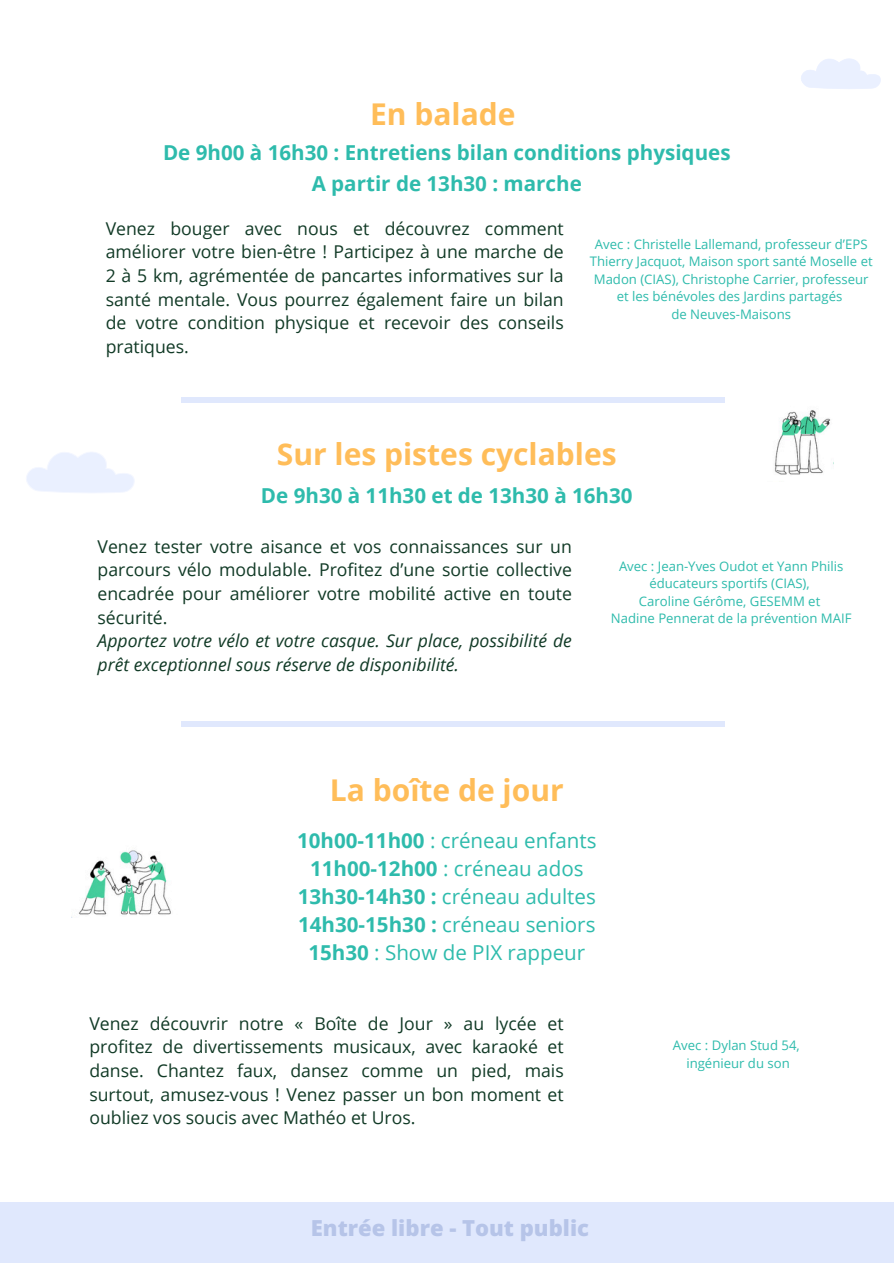
<style>
.page{position:relative;width:894px;height:1264px;background:#fff}
.page>*{position:absolute;margin:0;border:0;box-sizing:border-box;transform-origin:0 0}
.t1{font:700 30px "Open Sans";color:#ffbd59}
.t2{font:800 22.05px "Open Sans";color:#b6c4e8}
.t3{font:20.55px/28.2px "Open Sans";color:#2ebbac;text-align:center}
.t4{font:700 20.55px "Open Sans";color:#2ebbac}
.t5{font:17.7px/23.7px "Open Sans";color:#113a26;text-align:justify}
.t6{font:13.2px/17.5px "Open Sans";color:#2ebbac;text-align:center}
.s1{font-style:italic}
.s2{font-weight:700}
</style>
<div class="page">
<img style="left:774px;top:410px;width:57px;height:65px">
<img style="left:78px;top:850px;width:93px;height:65px">
<div style="left:72px;top:837px;width:15px;height:32px;background:#fff"></div>
<svg style="left:26px;top:452px;width:108px;height:41px"></svg>
<svg style="left:801px;top:58px;width:79px;height:31px"></svg>
<div style="left:181px;top:397px;width:543px;height:6px;background:#e0e8fd"></div>
<div style="left:181px;top:721px;width:543px;height:5px;background:#e0e8fd"></div>
<div style="left:0;top:1202px;width:893px;height:61px;background:#e0e8fd"></div>
<p class="t1" style="left:370px;top:93px;width:147px">En balade</p>
<h4 class="t4" style="left:163px;top:138px;width:569px">De 9h00 à 16h30 : Entretiens bilan conditions physiques</h4>
<p class="t4" style="left:311px;top:169px;width:271px">A partir de 13h30 : marche</p>
<p class="t5" style="left:106px;top:216px;width:459px">Venez bouger avec nous et découvrez comment améliorer votre bien-être ! Participez à une marche de 2 à 5 km, agrémentée de pancartes informatives sur la santé mentale. Vous pourrez également faire un bilan de votre condition physique et recevoir des conseils pratiques.</p>
<h4 class="t6" style="left:594px;top:235px;width:274px">Avec : Christelle Lallemand, professeur d’EPS</h4>
<p class="t6" style="left:589px;top:252px;width:284px">Thierry Jacquot, Maison sport santé Moselle et<br>Madon (CIAS), Christophe Carrier, professeur</p>
<p class="t6" style="left:616px;top:287px;width:227px">et les bénévoles des Jardins partagés</p>
<p class="t6" style="left:671px;top:305px;width:121px">de Neuves-Maisons</p>
<p class="t1" style="left:277px;top:433px;width:341px">Sur les pistes cyclables</p>
<p class="t4" style="left:261px;top:481px;width:373px">De 9h30 à 11h30 et de 13h30 à 16h30</p>
<h2 class="t5" style="left:97px;top:534px;width:476px;text-align:left">Venez tester votre aisance et vos connaissances sur un parcours vélo modulable. Profitez d’une sortie collective encadrée pour améliorer votre mobilité active en toute sécurité.<br><span class="s1">Apportez votre vélo et votre casque. Sur place, possibilité de prêt exceptionnel sous réserve de disponibilité.</span></h2>
<p class="t6" style="left:618px;top:556px;width:226px">Avec : Jean-Yves Oudot et Yann Philis éducateurs sportifs (CIAS),</p>
<h1 class="t6" style="left:638px;top:592px;width:183px">Caroline Gérôme, GESEMM et</h1>
<h3 class="t6" style="left:610px;top:609px;width:242px">Nadine Pennerat de la prévention MAIF</h3>
<h2 class="t1" style="left:330px;top:769px;width:235px">La boîte de jour</h2>
<p class="t3" style="left:297px;top:825px;width:301px"><span class="s2">10h00-11h00</span> : créneau enfants<br><span class="s2">11h00-12h00</span> : créneau ados<br><span class="s2">13h30-14h30 :</span> créneau adultes<br><span class="s2">14h30-15h30 :</span> créneau seniors<br><span class="s2">15h30</span> : Show de PIX rappeur</p>
<h1 class="t5" style="left:89px;top:1011px;width:476px">Venez découvrir notre « Boîte de Jour » au lycée et profitez de divertissements musicaux, avec karaoké et danse. Chantez faux, dansez comme un pied, mais surtout, amusez-vous ! Venez passer un bon moment et oubliez vos soucis avec Mathéo et Uros.</h1>
<p class="t2" style="left:311px;top:1212px;width:280px">Entrée libre - Tout public</p>
<h4 class="t6" style="left:672px;top:1036px;width:128px">Avec : Dylan Stud 54,</h4>
<p class="t6" style="left:686px;top:1053px;width:105px">ingénieur du son</p>
</div>
